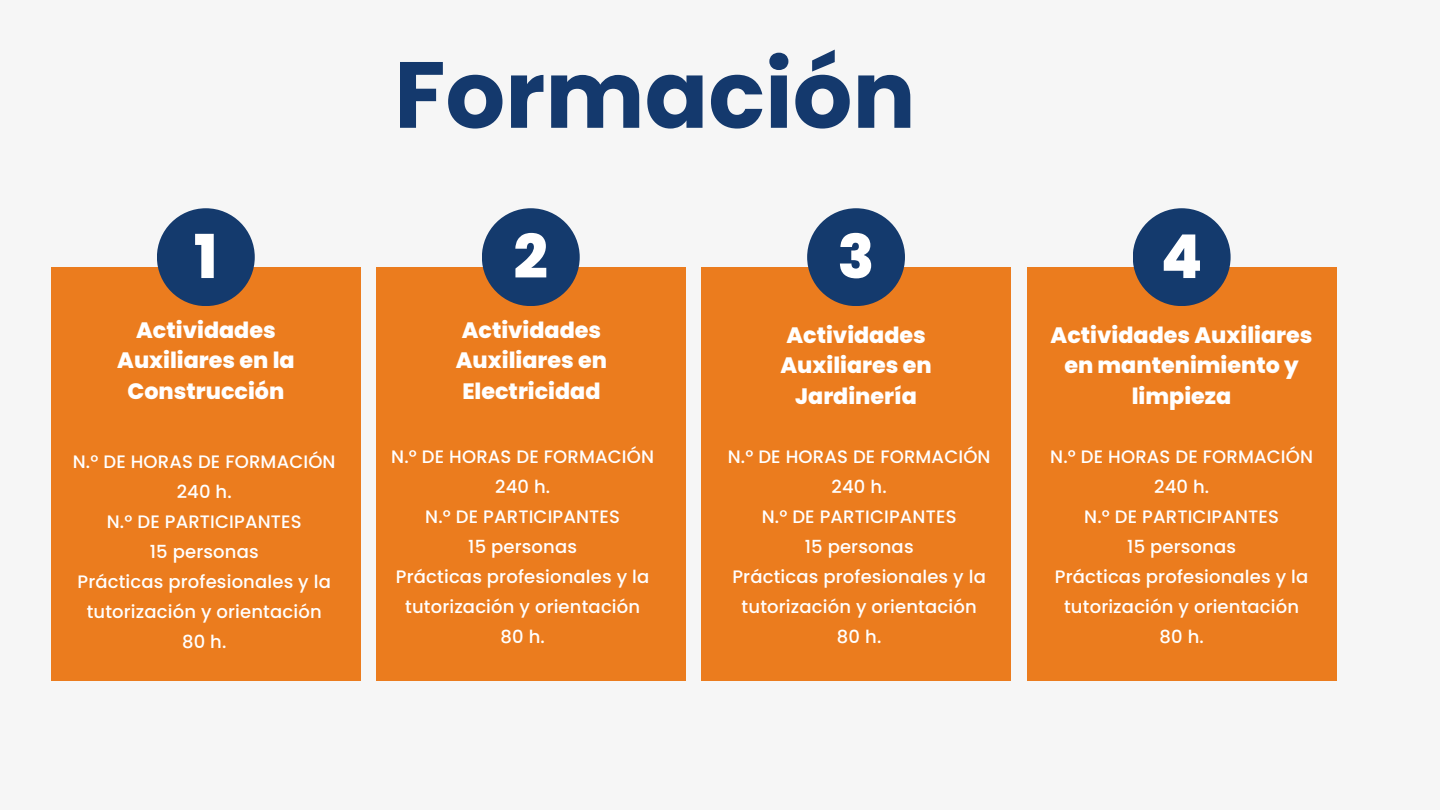
<style>
.page{position:relative;width:1440px;height:810px;background:#f6f6f6}
.page>*{position:absolute;margin:0;border:0;box-sizing:border-box;transform-origin:0 0}
.t1{font:700 93.8px "Poppins";color:#14396d}
.t2{font:800 60.5px "Poppins";color:#fff}
.t3{font:800 22.3px/30.8px "Poppins";color:#fff;text-align:center}
.t4{font:500 18px/30px "Poppins";letter-spacing:.01em;color:#fff;text-align:center}
</style>
<div class="page">
<div style="left:51px;top:267px;width:310px;height:414px;background:#eb7c1e"></div>
<div style="left:376px;top:267px;width:310px;height:414px;background:#eb7c1e"></div>
<div style="left:157px;top:208px;width:98px;height:98px;background:#143a6d;border-radius:50%"></div>
<div style="left:482px;top:208px;width:98px;height:98px;background:#143a6d;border-radius:50%"></div>
<div style="left:701px;top:267px;width:310px;height:414px;background:#eb7c1e"></div>
<div style="left:807px;top:208px;width:98px;height:98px;background:#143a6d;border-radius:50%"></div>
<div style="left:1027px;top:267px;width:309px;height:414px;background:#eb7c1e"></div>
<div style="left:1133px;top:208px;width:98px;height:98px;background:#143a6d;border-radius:50%"></div>
<p class="t1" style="left:394px;top:29px;width:523px">Formación</p>
<h2 class="t2" style="left:194px;top:215px;width:25px">1</h2>
<p class="t2" style="left:513px;top:215px;width:36px">2</p>
<h1 class="t3" style="left:117px;top:314px;width:179px">Actividades<br>Auxiliares en la<br>Construcción</h1>
<p class="t3" style="left:456px;top:314px;width:153px;text-align:left">Actividades<br>Auxiliares en<br>Electricidad</p>
<p class="t4" style="left:73px;top:446px;width:264px">N.º DE HORAS DE FORMACIÓN<br>240 h.</p>
<p class="t4" style="left:107px;top:506px;width:196px">N.º DE PARTICIPANTES</p>
<p class="t4" style="left:150px;top:536px;width:110px">15 personas</p>
<p class="t4" style="left:78px;top:566px;width:255px">Prácticas profesionales y la tutorización y orientación</p>
<p class="t4" style="left:182px;top:626px;width:46px">80 h.</p>
<h2 class="t4" style="left:391px;top:442px;width:264px">N.º DE HORAS DE FORMACIÓN<br>240 h.</h2>
<p class="t4" style="left:425px;top:502px;width:196px">N.º DE PARTICIPANTES</p>
<p class="t4" style="left:468px;top:532px;width:110px">15 personas</p>
<p class="t4" style="left:396px;top:562px;width:255px">Prácticas profesionales y la tutorización y orientación</p>
<p class="t4" style="left:500px;top:622px;width:46px">80 h.</p>
<p class="t2" style="left:838px;top:215px;width:38px">3</p>
<p class="t3" style="left:781px;top:319px;width:153px">Actividades<br>Auxiliares en<br>Jardinería</p>
<h2 class="t4" style="left:728px;top:442px;width:264px">N.º DE HORAS DE FORMACIÓN<br>240 h.</h2>
<p class="t4" style="left:762px;top:502px;width:196px">N.º DE PARTICIPANTES</p>
<p class="t4" style="left:805px;top:532px;width:110px">15 personas</p>
<p class="t4" style="left:732px;top:562px;width:255px">Prácticas profesionales y la tutorización y orientación</p>
<p class="t4" style="left:837px;top:622px;width:46px">80 h.</p>
<p class="t2" style="left:1161px;top:215px;width:43px">4</p>
<p class="t3" style="left:1051px;top:319px;width:263px">Actividades Auxiliares en mantenimiento y limpieza</p>
<h2 class="t4" style="left:1050px;top:442px;width:264px">N.º DE HORAS DE FORMACIÓN<br>240 h.</h2>
<p class="t4" style="left:1084px;top:502px;width:196px">N.º DE PARTICIPANTES</p>
<p class="t4" style="left:1127px;top:532px;width:110px">15 personas</p>
<p class="t4" style="left:1055px;top:562px;width:255px">Prácticas profesionales y la tutorización y orientación</p>
<p class="t4" style="left:1159px;top:622px;width:46px">80 h.</p>
</div>
